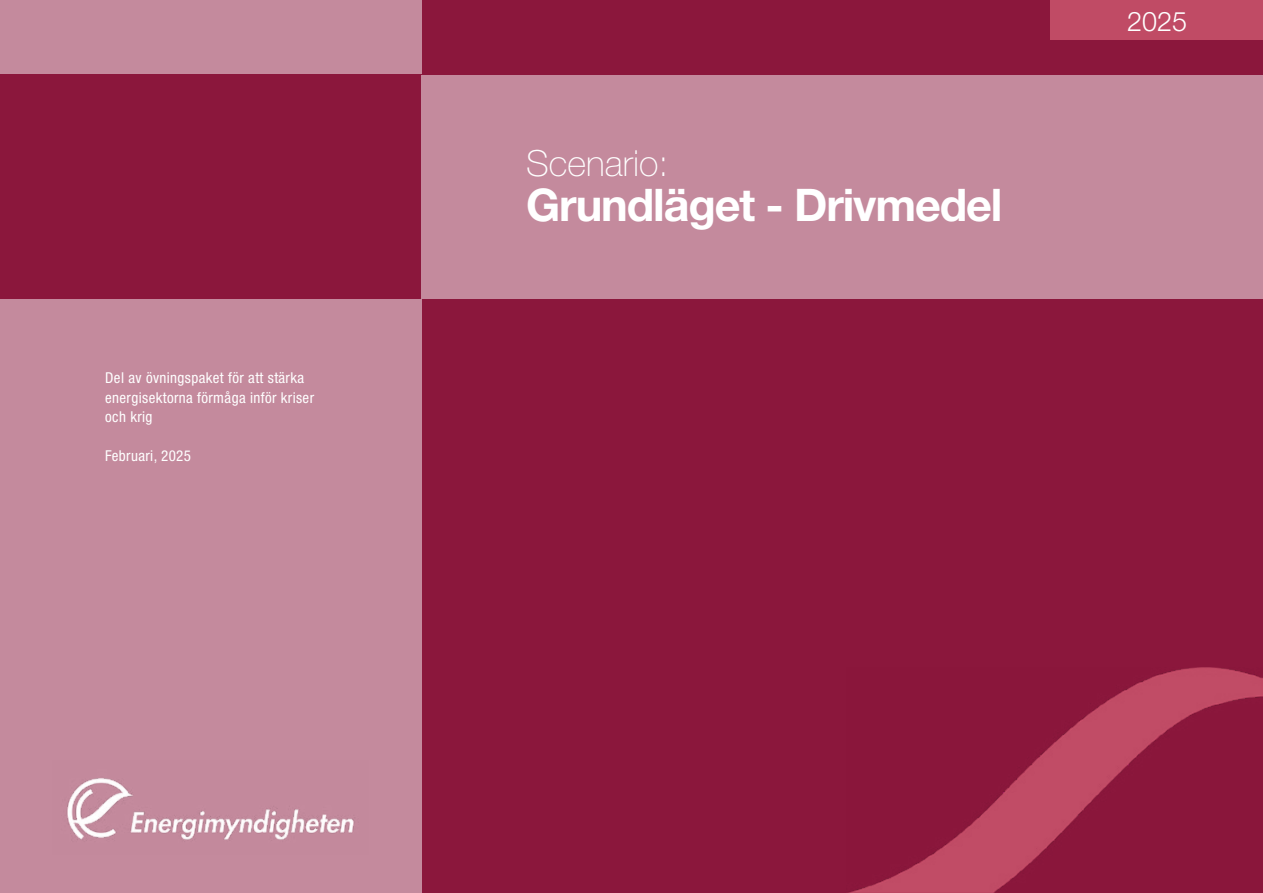
<style>
.page{position:relative;width:1263px;height:893px;background:#8b173c}
.page>*{position:absolute;margin:0;border:0;box-sizing:border-box;transform-origin:0 0}
.t1{font:700 45px "Helvetica Neue LT Std";letter-spacing:-.025em;color:#fff}
.t2{font:100 36px "Helvetica Neue LT Std";color:#fff}
.t3{font:300 27px "Helvetica Neue LT Std";color:#fff}
.t4{font:condensed 15px/19.5px "Helvetica Neue LT Std";letter-spacing:.025em;color:#fff}
</style>
<div class="page">
<div style="left:1050px;top:0;width:213px;height:40px;background:#c04b65"></div>
<div style="left:0;top:299px;width:422px;height:594px;background:#c48a9d"></div>
<div style="left:0;top:0;width:422px;height:74px;background:#c48a9d"></div>
<div style="left:421px;top:75px;width:842px;height:224px;background:#c48a9d"></div>
<img style="left:848px;top:668px;width:415px;height:225px">
<img style="left:67px;top:778px;width:288px;height:63px">
<p class="t4" style="left:105px;top:368px;width:210px">Del av övningspaket för att stärka energisektorna förmåga inför kriser och krig</p>
<p class="t4" style="left:105px;top:446px;width:87px">Februari, 2025</p>
<p class="t2" style="left:526px;top:143px;width:144px">Scenario:</p>
<h1 class="t1" style="left:526px;top:177px;width:478px">Grundläget - Drivmedel</h1>
<h3 class="t3" style="left:1127px;top:5px;width:62px">2025</h3>
</div>
